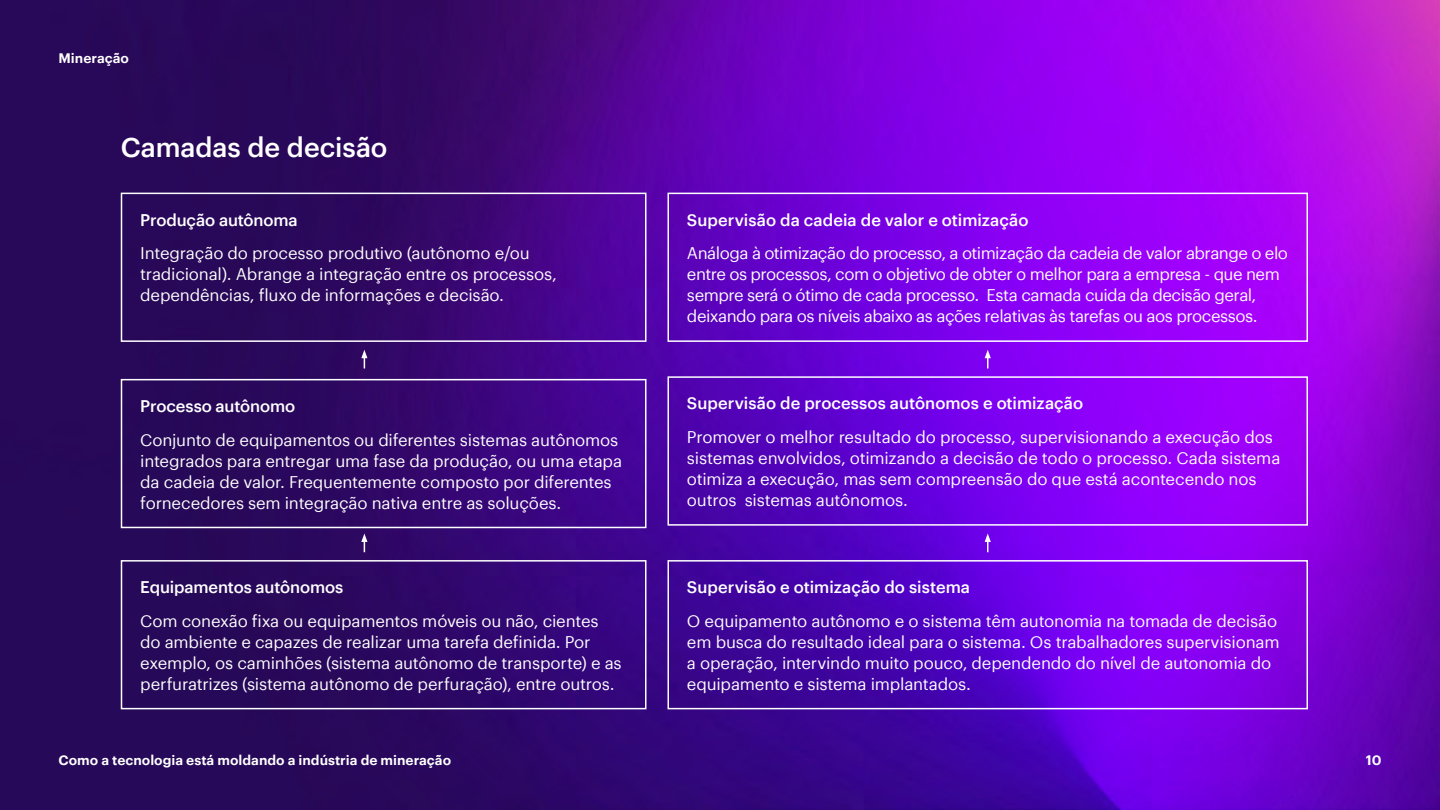
<style>
.page{position:relative;width:1440px;height:810px;background:#fff}
.page>*{position:absolute;margin:0;border:0;box-sizing:border-box;transform-origin:0 0}
.t1{font:500 27px "Graphik";letter-spacing:-.005em;color:#fff}
.t2{font:16.5px/21px "Graphik";letter-spacing:-.015em;color:#fff}
.t3{font:500 16.5px "Graphik";letter-spacing:-.005em;color:#fff}
.t4{font:600 13.5px "Graphik";color:#fff}
</style>
<div class="page">
<img style="left:0;top:0;width:1440px;height:810px">
<div style="left:121px;top:193px;width:525px;height:149px;border:2px solid #fff"></div>
<div style="left:121px;top:560px;width:525px;height:149px;border:2px solid #fff"></div>
<div style="left:121px;top:379px;width:525px;height:149px;border:2px solid #fff"></div>
<svg style="left:361px;top:350px;width:6px;height:19px"></svg>
<svg style="left:985px;top:350px;width:6px;height:19px"></svg>
<svg style="left:361px;top:533px;width:6px;height:19px"></svg>
<svg style="left:985px;top:533px;width:6px;height:19px"></svg>
<div style="left:668px;top:193px;width:640px;height:149px;border:2px solid #fff"></div>
<div style="left:668px;top:376px;width:640px;height:150px;border:2px solid #fff"></div>
<div style="left:668px;top:560px;width:640px;height:149px;border:2px solid #fff"></div>
<p class="t4" style="left:58px;top:48px;width:72px">Mineração</p>
<h1 class="t1" style="left:121px;top:127px;width:268px">Camadas de decisão</h1>
<p class="t3" style="left:140px;top:207px;width:159px">Produção autônoma</p>
<p class="t2" style="left:140px;top:242px;width:418px">Integração do processo produtivo (autônomo e/ou tradicional). Abrange a integração entre os processos, dependências, fluxo de informações e decisão.</p>
<p class="t3" style="left:140px;top:393px;width:157px">Processo autônomo</p>
<p class="t2" style="left:140px;top:428px;width:483px">Conjunto de equipamentos ou diferentes sistemas autônomos integrados para entregar uma fase da produção, ou uma etapa da cadeia de valor. Frequentemente composto por diferentes fornecedores sem integração nativa entre as soluções.</p>
<p class="t3" style="left:140px;top:575px;width:205px">Equipamentos autônomos</p>
<p class="t2" style="left:140px;top:609px;width:483px">Com conexão fixa ou equipamentos móveis ou não, cientes do ambiente e capazes de realizar uma tarefa definida. Por exemplo, os caminhões (sistema autônomo de transporte) e as perfuratrizes (sistema autônomo de perfuração), entre outros.</p>
<p class="t3" style="left:687px;top:207px;width:343px">Supervisão da cadeia de valor e otimização</p>
<p class="t2" style="left:687px;top:242px;width:603px">Análoga à otimização do processo, a otimização da cadeia de valor abrange o elo entre os processos, com o objetivo de obter o melhor para a empresa - que nem sempre será o ótimo de cada processo. Esta camada cuida da decisão geral, deixando para os níveis abaixo as ações relativas às tarefas ou aos processos.</p>
<p class="t3" style="left:687px;top:391px;width:398px">Supervisão de processos autônomos e otimização</p>
<p class="t2" style="left:687px;top:425px;width:595px">Promover o melhor resultado do processo, supervisionando a execução dos sistemas envolvidos, otimizando a decisão de todo o processo. Cada sistema otimiza a execução, mas sem compreensão do que está acontecendo nos outros sistemas autônomos.</p>
<p class="t3" style="left:687px;top:575px;width:285px">Supervisão e otimização do sistema</p>
<p class="t2" style="left:687px;top:609px;width:594px">O equipamento autônomo e o sistema têm autonomia na tomada de decisão em busca do resultado ideal para o sistema. Os trabalhadores supervisionam a operação, intervindo muito pouco, dependendo do nível de autonomia do equipamento e sistema implantados.</p>
<p class="t4" style="left:58px;top:750px;width:394px">Como a tecnologia está moldando a indústria de mineração</p>
<p class="t4" style="left:1366px;top:750px;width:17px">10</p>
</div>
